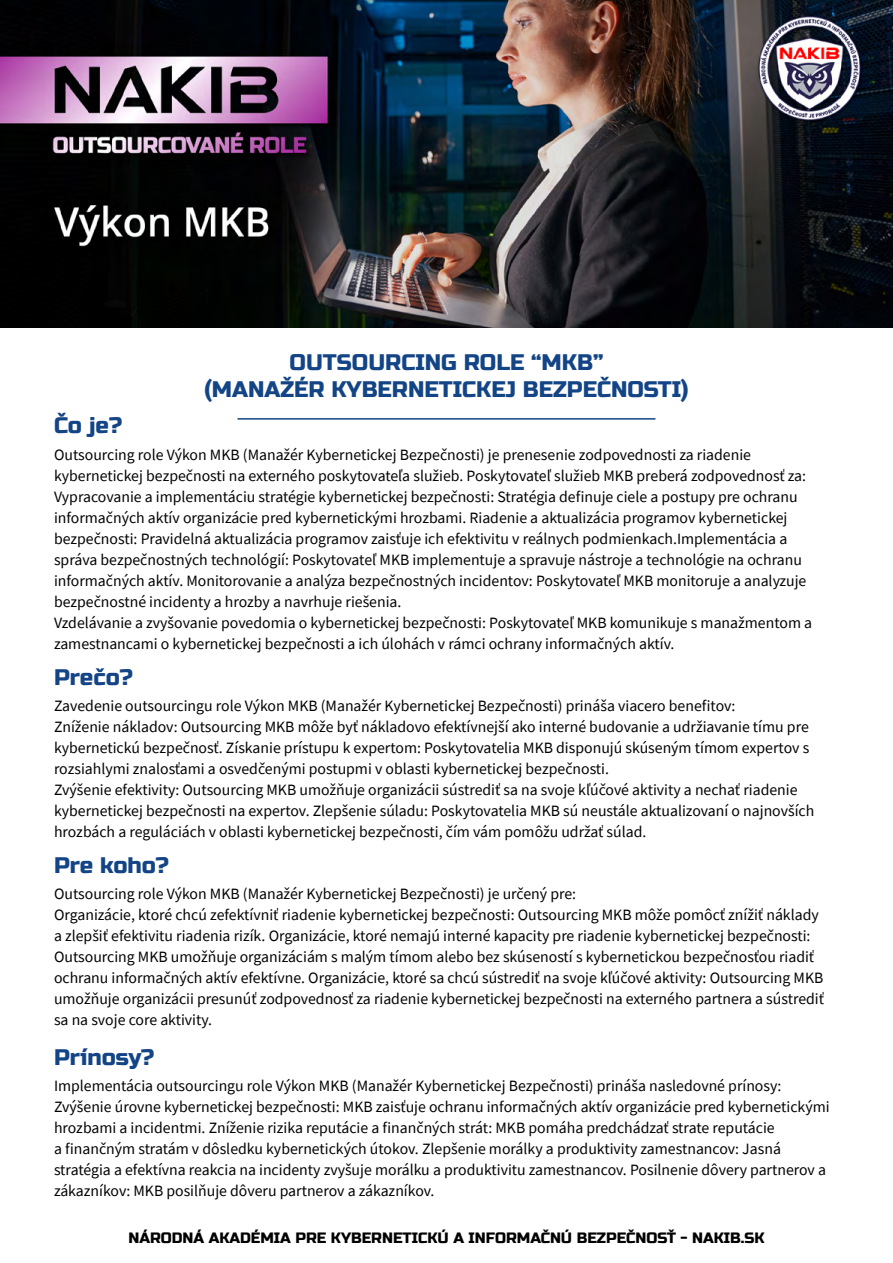
<style>
.page{position:relative;width:893px;height:1263px;background:#fff}
.page>*{position:absolute;margin:0;border:0;box-sizing:border-box;transform-origin:0 0}
.t1{font:22.5px/27px "Russo One";color:#134486;text-align:center}
.t2{font:15.75px/21px "Source Sans Pro";color:#020203}
.t3{font:15px "Russo One";color:#000}
</style>
<div class="page">
<hr style="left:237px;top:418px;width:418px;height:2px;background:#104584">
<img style="left:0;top:0;width:893px;height:327px">
<h1 class="t1" style="left:54px;top:412px;width:70px">Čo je?</h1>
<h1 class="t1" style="left:204px;top:349px;width:486px">OUTSOURCING ROLE “MKB”<br>(MANAŽÉR KYBERNETICKEJ BEZPEČNOSTI)</h1>
<p class="t2" style="left:54px;top:444px;width:760px">Outsourcing role Výkon MKB (Manažér Kybernetickej Bezpečnosti) je prenesenie zodpovednosti za riadenie kybernetickej bezpečnosti na externého poskytovateľa služieb. Poskytovateľ služieb MKB preberá zodpovednosť za:<br>Vypracovanie a implementáciu stratégie kybernetickej bezpečnosti: Stratégia definuje ciele a postupy pre ochranu informačných aktív organizácie pred kybernetickými hrozbami. Riadenie a aktualizácia programov kybernetickej bezpečnosti: Pravidelná aktualizácia programov zaisťuje ich efektivitu v reálnych podmienkach.Implementácia a správa bezpečnostných technológií: Poskytovateľ MKB implementuje a spravuje nástroje a technológie na ochranu informačných aktív. Monitorovanie a analýza bezpečnostných incidentov: Poskytovateľ MKB monitoruje a analyzuje bezpečnostné incidenty a hrozby a navrhuje riešenia.<br>Vzdelávanie a zvyšovanie povedomia o kybernetickej bezpečnosti: Poskytovateľ MKB komunikuje s manažmentom a zamestnancami o kybernetickej bezpečnosti a ich úlohách v rámci ochrany informačných aktív.</p>
<h1 class="t1" style="left:54px;top:664px;width:80px">Prečo?</h1>
<p class="t2" style="left:54px;top:695px;width:762px">Zavedenie outsourcingu role Výkon MKB (Manažér Kybernetickej Bezpečnosti) prináša viacero benefitov:<br>Zníženie nákladov: Outsourcing MKB môže byť nákladovo efektívnejší ako interné budovanie a udržiavanie tímu pre kybernetickú bezpečnosť. Získanie prístupu k expertom: Poskytovatelia MKB disponujú skúseným tímom expertov s rozsiahlymi znalosťami a osvedčenými postupmi v oblasti kybernetickej bezpečnosti.<br>Zvýšenie efektivity: Outsourcing MKB umožňuje organizácii sústrediť sa na svoje kľúčové aktivity a nechať riadenie kybernetickej bezpečnosti na expertov. Zlepšenie súladu: Poskytovatelia MKB sú neustále aktualizovaní o najnovších hrozbách a reguláciách v oblasti kybernetickej bezpečnosti, čím vám pomôžu udržať súlad.</p>
<h1 class="t1" style="left:54px;top:852px;width:116px">Pre koho?</h1>
<p class="t2" style="left:54px;top:883px;width:772px">Outsourcing role Výkon MKB (Manažér Kybernetickej Bezpečnosti) je určený pre:<br>Organizácie, ktoré chcú zefektívniť riadenie kybernetickej bezpečnosti: Outsourcing MKB môže pomôcť znížiť náklady a zlepšiť efektivitu riadenia rizík. Organizácie, ktoré nemajú interné kapacity pre riadenie kybernetickej bezpečnosti:<br>Outsourcing MKB umožňuje organizáciám s malým tímom alebo bez skúseností s kybernetickou bezpečnosťou riadiť ochranu informačných aktív efektívne. Organizácie, ktoré sa chcú sústrediť na svoje kľúčové aktivity: Outsourcing MKB umožňuje organizácii presunúť zodpovednosť za riadenie kybernetickej bezpečnosti na externého partnera a sústrediť sa na svoje core aktivity.</p>
<h1 class="t1" style="left:54px;top:1044px;width:102px">Prínosy?</h1>
<p class="t2" style="left:54px;top:1075px;width:777px">Implementácia outsourcingu role Výkon MKB (Manažér Kybernetickej Bezpečnosti) prináša nasledovné prínosy:<br>Zvýšenie úrovne kybernetickej bezpečnosti: MKB zaisťuje ochranu informačných aktív organizácie pred kybernetickými hrozbami a incidentmi. Zníženie rizika reputácie a finančných strát: MKB pomáha predchádzať strate reputácie<br>a finančným stratám v dôsledku kybernetických útokov. Zlepšenie morálky a produktivity zamestnancov: Jasná stratégia a efektívna reakcia na incidenty zvyšuje morálku a produktivitu zamestnancov. Posilnenie dôvery partnerov a zákazníkov: MKB posilňuje dôveru partnerov a zákazníkov.</p>
<p class="t3" style="left:128px;top:1229px;width:638px">NÁRODNÁ AKADÉMIA PRE KYBERNETICKÚ A INFORMAČNÚ BEZPEČNOSŤ - NAKIB.SK</p>
</div>
